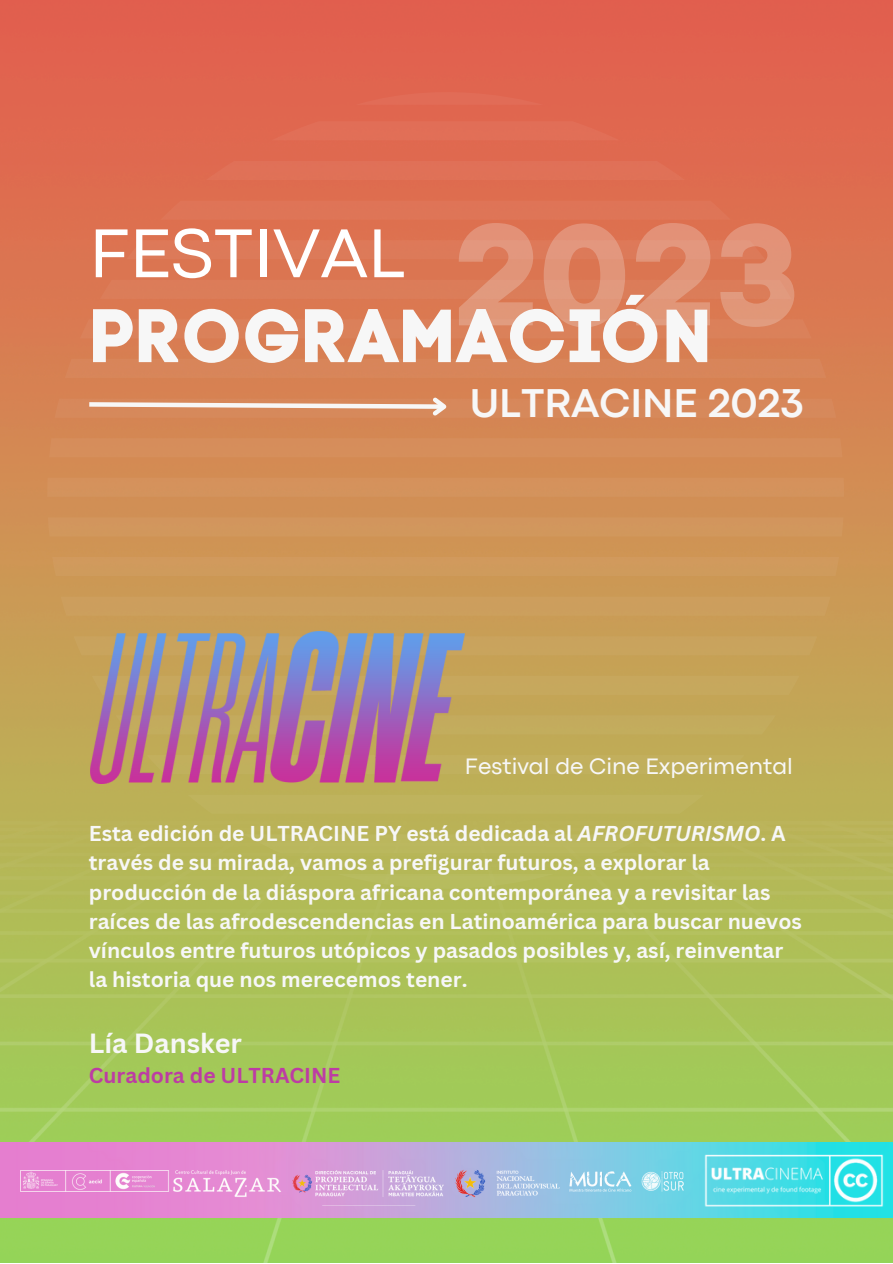
<style>
.page{position:relative;width:893px;height:1264px;background:#fff}
.page>*{position:absolute;margin:0;border:0;box-sizing:border-box;transform-origin:0 0}
.t1{font:75px "Code Pro Bold LC";color:#f7f7f7}
.t2{font:72px "Codec Pro";color:#fff}
.t3{font:700 42px "Codec Pro";color:#f7f7f7}
.t4{font:700 27px "Canva Sans";color:#f7f7f7}
.t5{font:23.4px "Codec Pro";color:#f7f7f7}
.t6{font:700 21px/29.2px "Canva Sans";color:#f7f7f7}
.t7{font:700 21px "Canva Sans";color:#bd3ca4}
.s1{font-style:italic}
</style>
<div class="page">
<img style="left:0;top:0;width:892px;height:822px">
<div style="left:464px;top:715px;width:311px;height:19px;background:#c3ab5d"></div>
<div style="left:61px;top:596px;width:769px;height:19px;background:#cc9e5d"></div>
<div style="left:464px;top:675px;width:335px;height:20px;background:#c6a85d"></div>
<div style="left:74px;top:636px;width:743px;height:19px;background:#c9a35d"></div>
<div style="left:187px;top:794px;width:517px;height:19px;background:#beb35d"></div>
<div style="left:160px;top:200px;width:570px;height:20px;background:#de7457"></div>
<div style="left:47px;top:477px;width:797px;height:20px;background:#d5925c"></div>
<div style="left:464px;top:755px;width:280px;height:19px;background:#c0af5d"></div>
<div style="left:100px;top:280px;width:691px;height:19px;background:#db7c59"></div>
<div style="left:206px;top:161px;width:479px;height:19px;background:#e07157"></div>
<div style="left:126px;top:240px;width:639px;height:19px;background:#dd7959"></div>
<div style="left:271px;top:121px;width:349px;height:19px;background:#e16e57"></div>
<div style="left:52px;top:557px;width:787px;height:19px;background:#cf9a5c"></div>
<div style="left:80px;top:319px;width:731px;height:19px;background:#db815a"></div>
<div style="left:49px;top:438px;width:793px;height:19px;background:#d68e5b"></div>
<div style="left:48px;top:517px;width:795px;height:19px;background:#d2975d"></div>
<div style="left:65px;top:359px;width:761px;height:19px;background:#d8855a"></div>
<div style="left:355px;top:92px;width:188px;height:13px;background:#e16c57"></div>
<svg style="left:55px;top:393px;width:781px;height:27px;background:#d98f64"></svg>
<img style="left:0;top:822px;width:892px;height:440px">
<img style="left:0;top:1142px;width:689px;height:75px">
<img style="left:90px;top:631px;width:374px;height:152px">
<img style="left:4px;top:1147px;width:558px;height:58px">
<img style="left:563px;top:1166px;width:125px;height:32px">
<img style="left:689px;top:1142px;width:203px;height:79px">
<p class="t1" style="left:89px;top:291px;width:715px">PROGRAMA<sup>2</sup>C<sup>0</sup>IÓ<sup>2</sup>N<sup>3</sup></p>
<p class="t2" style="left:89px;top:228px;width:317px">FESTIVAL</p>
<p class="t3" style="left:470px;top:388px;width:335px">ULTRACINE 2023</p>
<p class="t5" style="left:465px;top:757px;width:329px">Festival de Cine Experimental</p>
<p class="t6" style="left:89px;top:818px;width:714px">Esta edición de ULTRACINE PY está dedicada al <span class="s1">AFROFUTURISMO</span>. A través de su mirada, vamos a prefigurar futuros, a explorar la producción de la diáspora africana contemporánea y a revisitar las raíces de las afrodescendencias en Latinoamérica para buscar nuevos vínculos entre futuros utópicos y pasados posibles y, así, reinventar la historia que nos merecemos tener.</p>
<p class="t4" style="left:89px;top:1023px;width:155px">Lía Dansker</p>
<p class="t7" style="left:89px;top:1060px;width:253px">Curadora de ULTRACINE</p>
</div>
